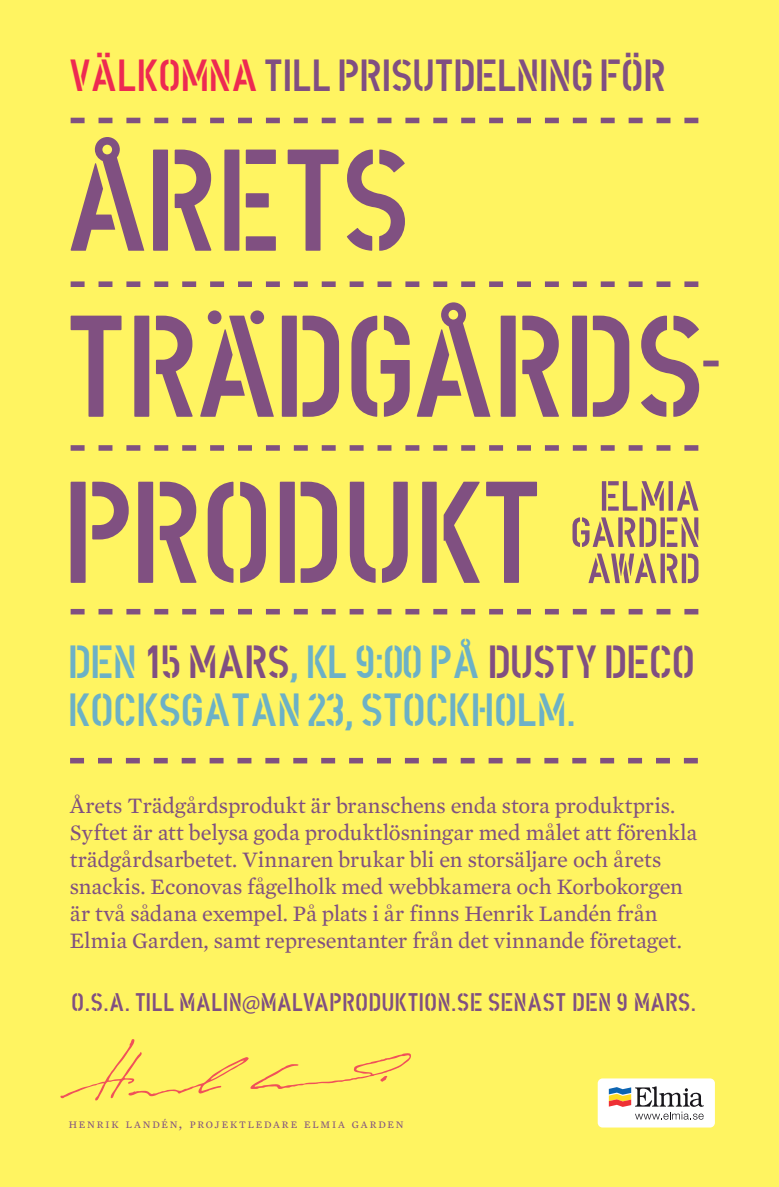
<style>
.page{position:relative;width:779px;height:1187px;background:#fff}
.page>*{position:absolute;margin:0;border:0;box-sizing:border-box;transform-origin:0 0}
.t1{font:46.5px/48px "Din Elmia";letter-spacing:-.05em;color:#6cb1c6}
.t2{font:45px "Din Elmia";letter-spacing:-.05em;color:#804f81}
.t3{font:25.5px "Din Elmia";letter-spacing:-.025em;color:#804f81}
.t4{font:22.5px/27px "Mercury Text G2 Roman";letter-spacing:-.005em;color:#805081}
.t5{font:10.2px "Mercury Text G2 Roman";letter-spacing:.175em;color:#805081}
.s1{color:#ed2a51}
.s2{color:#804f81}
.s3{font-family:"Myriad Pro"}
.s4{font-size:14.55px}
</style>
<div class="page">
<div style="left:0;top:0;width:778px;height:1186px;background:#fff461"></div>
<svg style="left:60px;top:1039px;width:351px;height:62px"></svg>
<div style="left:597px;top:1078px;width:117px;height:49px;background:#fff;border-radius:5px"></div>
<svg style="left:608px;top:1086px;width:95px;height:33px"></svg>
<div style="left:601px;top:481px;width:5px;height:29px;background:#805081"></div>
<svg style="left:607px;top:506px;width:11px;height:4px"></svg>
<svg style="left:607px;top:481px;width:11px;height:4px"></svg>
<svg style="left:608px;top:494px;width:7px;height:4px"></svg>
<svg style="left:622px;top:481px;width:41px;height:29px"></svg>
<svg style="left:641px;top:488px;width:4px;height:22px"></svg>
<svg style="left:668px;top:481px;width:4px;height:29px"></svg>
<svg style="left:677px;top:481px;width:21px;height:29px"></svg>
<svg style="left:572px;top:517px;width:41px;height:30px"></svg>
<svg style="left:618px;top:517px;width:4px;height:30px"></svg>
<svg style="left:624px;top:517px;width:11px;height:30px"></svg>
<svg style="left:645px;top:517px;width:11px;height:30px"></svg>
<svg style="left:639px;top:517px;width:4px;height:30px"></svg>
<div style="left:666px;top:542px;width:11px;height:5px;background:#805081"></div>
<svg style="left:666px;top:517px;width:11px;height:4px"></svg>
<svg style="left:666px;top:530px;width:7px;height:4px"></svg>
<svg style="left:660px;top:517px;width:4px;height:30px"></svg>
<svg style="left:681px;top:517px;width:17px;height:30px"></svg>
<svg style="left:588px;top:553px;width:68px;height:30px"></svg>
<svg style="left:666px;top:553px;width:11px;height:30px"></svg>
<svg style="left:660px;top:553px;width:4px;height:30px"></svg>
<svg style="left:681px;top:553px;width:4px;height:30px"></svg>
<svg style="left:687px;top:553px;width:11px;height:30px"></svg>
<div style="left:71px;top:481px;width:15px;height:102px;background:#805081"></div>
<svg style="left:92px;top:481px;width:37px;height:58px"></svg>
<svg style="left:160px;top:481px;width:37px;height:102px"></svg>
<div style="left:138px;top:481px;width:15px;height:102px;background:#805081"></div>
<svg style="left:240px;top:481px;width:26px;height:102px"></svg>
<svg style="left:207px;top:481px;width:26px;height:102px"></svg>
<div style="left:280px;top:481px;width:14px;height:102px;background:#805081"></div>
<svg style="left:300px;top:481px;width:37px;height:102px"></svg>
<svg style="left:382px;top:481px;width:25px;height:102px"></svg>
<svg style="left:349px;top:481px;width:26px;height:102px"></svg>
<svg style="left:443px;top:481px;width:36px;height:102px"></svg>
<div style="left:422px;top:481px;width:14px;height:102px;background:#805081"></div>
<svg style="left:486px;top:481px;width:50px;height:102px"></svg>
<div style="left:153px;top:149px;width:15px;height:102px;background:#805081"></div>
<svg style="left:174px;top:149px;width:37px;height:102px"></svg>
<div style="left:245px;top:193px;width:23px;height:14px;background:#805081"></div>
<div style="left:224px;top:149px;width:15px;height:102px;background:#805081"></div>
<div style="left:245px;top:149px;width:31px;height:15px;background:#805081"></div>
<div style="left:245px;top:236px;width:31px;height:15px;background:#805081"></div>
<svg style="left:287px;top:149px;width:51px;height:102px"></svg>
<svg style="left:347px;top:149px;width:58px;height:102px"></svg>
<svg style="left:71px;top:137px;width:73px;height:114px"></svg>
<svg style="left:71px;top:315px;width:50px;height:102px"></svg>
<svg style="left:156px;top:315px;width:37px;height:102px"></svg>
<div style="left:134px;top:315px;width:15px;height:102px;background:#805081"></div>
<svg style="left:200px;top:315px;width:74px;height:102px"></svg>
<div style="left:282px;top:315px;width:14px;height:102px;background:#805081"></div>
<svg style="left:302px;top:315px;width:37px;height:102px"></svg>
<svg style="left:351px;top:315px;width:58px;height:102px"></svg>
<div style="left:500px;top:315px;width:15px;height:102px;background:#805081"></div>
<svg style="left:522px;top:315px;width:37px;height:102px"></svg>
<div style="left:571px;top:315px;width:15px;height:102px;background:#805081"></div>
<svg style="left:592px;top:315px;width:37px;height:102px"></svg>
<svg style="left:641px;top:315px;width:57px;height:102px"></svg>
<div style="left:703px;top:360px;width:15px;height:6px;background:#805081"></div>
<div style="left:208px;top:310px;width:13px;height:14px;background:#805081;border-radius:50%"></div>
<svg style="left:416px;top:302px;width:74px;height:115px"></svg>
<div style="left:250px;top:310px;width:14px;height:14px;background:#805081;border-radius:50%"></div>
<svg style="left:71px;top:118px;width:627px;height:5px"></svg>
<svg style="left:71px;top:281px;width:627px;height:6px"></svg>
<svg style="left:71px;top:445px;width:627px;height:5px"></svg>
<svg style="left:71px;top:609px;width:627px;height:5px"></svg>
<svg style="left:70px;top:757px;width:627px;height:6px"></svg>
<h2 class="t2" style="left:68px;top:53px;width:600px"><span class="s1">VÄLKOMNA</span> TILL PRISUTDELNING FÖR</h2>
<h1 class="t1" style="left:67px;top:636px;width:630px">DEN <span class="s2">15 MARS</span>,KL 9:00 PÅ <span class="s2">DUSTY DECO<br></span>KOCKSGATAN 23, STOCKHOLM.</h1>
<p class="t4" style="left:70px;top:792px;width:628px">Årets Trädgårdsprodukt är branschens enda stora produktpris.<br>Syftet är att belysa goda produktlösningar med målet att förenkla trädgårdsarbetet. Vinnaren brukar bli en storsäljare och årets snackis. Econovas fågelholk med webbkamera och Korbokorgen är två sådana exempel. På plats i år finns Henrik Landén från Elmia Garden, samt representanter från det vinnande företaget.</p>
<p class="t3" style="left:71px;top:989px;width:627px">O.S.A. TILL MALIN<span class="s3">@</span>MALVAPRODUKTION.SE SENAST DEN 9 MARS.</p>
<p class="t5" style="left:69px;top:1118px;width:336px">HENRIK LANDÉN<span class="s4">,</span> PROJEKTLEDARE ELMIA GARDEN</p>
</div>
